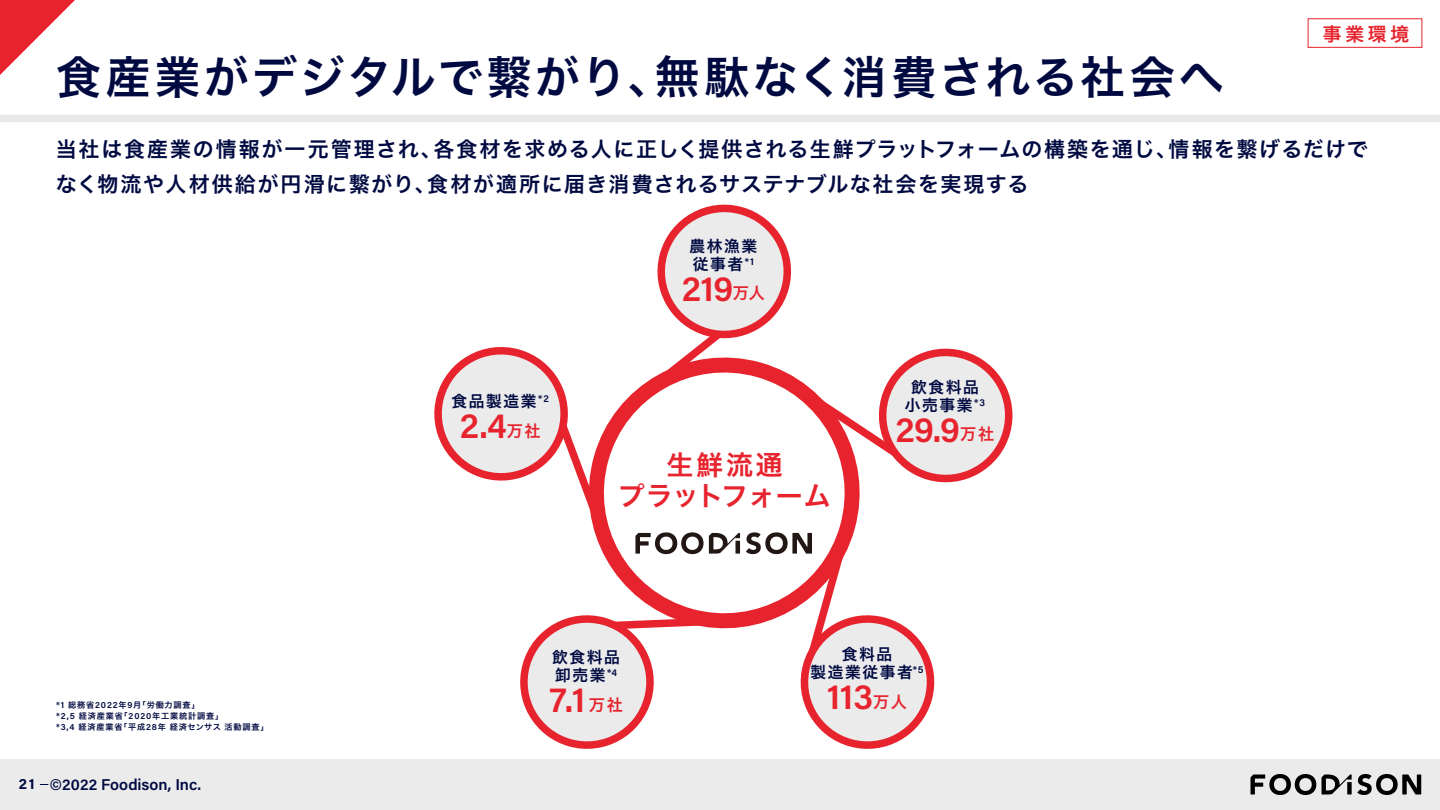
<style>
.page{position:relative;width:1440px;height:810px;background:#fff}
.page>*{position:absolute;margin:0;border:0;box-sizing:border-box;transform-origin:0 0}
.t1{font:45px "Hira Kaku Pro W6";letter-spacing:.065em;color:#000a41}
.t2{font:600 35.55px "Acumin Pro";letter-spacing:-.02em;color:#e7242e}
.t3{font:27px/31.5px "Hira Kaku Pro W6";letter-spacing:.03em;color:#e7242e;text-align:center}
.t4{font:21px/34.5px "Hira Kaku Pro W6";letter-spacing:.065em;color:#000a41}
.t5{font:21px "Hira Kaku Pro W6";letter-spacing:.09em;color:#000a41}
.t6{font:18.75px "Hira Kaku Pro W6";color:#e7242e}
.t7{font:16.12px "Hira Kaku Pro W6";letter-spacing:.1em;color:#e7242e}
.t8{font:15.75px "Hira Kaku Pro W6";letter-spacing:.1em;color:#000a41}
.t9{font:600 15.67px "Acumin Pro";color:#000a41}
.t10{font:15px "Acumin Variable Concept";color:#000a41}
.t11{font:600 10.12px "Acumin Pro";color:#000a41}
.t12{font:8.18px/11.3px "Hira Kaku Pro W6";letter-spacing:.1em;color:#000a41}
.s1{font-family:"Acumin Pro";font-weight:600;font-size:9px}
</style>
<div class="page">
<div style="left:0;top:759px;width:1440px;height:51px;background:#ebebeb"></div>
<svg style="left:0;top:0;width:75px;height:75px"></svg>
<div style="left:0;top:115px;width:1440px;height:7px;background:#e8e8e8"></div>
<div style="left:1308px;top:18px;width:114px;height:30px;border:1px solid #e7242e"></div>
<svg style="left:593px;top:392px;width:267px;height:236px"></svg>
<svg style="left:746px;top:518px;width:189px;height:231px"></svg>
<svg style="left:634px;top:204px;width:379px;height:282px"></svg>
<svg style="left:434px;top:347px;width:172px;height:179px"></svg>
<svg style="left:520px;top:612px;width:217px;height:137px"></svg>
<svg style="left:1251px;top:774px;width:65px;height:21px"></svg>
<svg style="left:1322px;top:774px;width:99px;height:21px"></svg>
<h1 class="t1" style="left:56px;top:36px;width:618px">食産業がデジタルで繋がり、</h1>
<h1 class="t1" style="left:655px;top:36px;width:571px">無駄なく消費される社会へ</h1>
<p class="t6" style="left:1323px;top:16px;width:88px">事業環境</p>
<p class="t4" style="left:1169px;top:131px;width:201px">情報を繋げるだけで</p>
<p class="t4" style="left:427px;top:131px;width:603px;text-indent:-371px">当社は食産業の情報が一元管理され、<br>食材が適所に届き消費されるサステナブルな社会を実現する</p>
<p class="t4" style="left:433px;top:131px;width:745px">各食材を求める人に正しく提供される生鮮プラットフォームの構築を通じ、</p>
<p class="t5" style="left:56px;top:165px;width:381px">なく物流や人材供給が円滑に繋がり、</p>
<p class="t8" style="left:690px;top:232px;width:69px">農林漁業</p>
<p class="t11" style="left:745px;top:254px;width:11px">1*</p>
<p class="t8" style="left:693px;top:250px;width:52px">従事者</p>
<p class="t7" style="left:733px;top:279px;width:34px">万人</p>
<h2 class="t2" style="left:682px;top:264px;width:53px">219</h2>
<p class="t8" style="left:452px;top:387px;width:87px">食品製造業</p>
<p class="t7" style="left:507px;top:416px;width:35px">万社</p>
<p class="t11" style="left:538px;top:392px;width:12px">2*</p>
<h2 class="t2" style="left:460px;top:401px;width:49px">2.4</h2>
<p class="t8" style="left:911px;top:373px;width:69px">飲食料品</p>
<p class="t11" style="left:974px;top:395px;width:12px">3*</p>
<p class="t8" style="left:905px;top:391px;width:69px">小売事業</p>
<p class="t7" style="left:960px;top:420px;width:35px">万社</p>
<h2 class="t2" style="left:896px;top:405px;width:66px">29.9</h2>
<p class="t3" style="left:618px;top:448px;width:214px">生鮮流通<br>プラットフォーム</p>
<p class="t12" style="left:120px;top:698px;width:105px;text-indent:-63px"><span class="s1">1*</span> 総務省<span class="s1">2022</span>年<span class="s1">9</span> 「月 労働力調査」「<span class="s1">2020</span>年工業統計調査「</p>
<p class="t12" style="left:119px;top:710px;width:151px;text-indent:-63px"><span class="s1">*2,5</span> 経済産業省<br>「平成<span class="s1">28</span>年経済センサス活動調査「</p>
<p class="t12" style="left:56px;top:721px;width:68px"><span class="s1">*3,4</span> 経済産業省</p>
<p class="t10" style="left:19px;top:773px;width:17px">21</p>
<p class="t9" style="left:50px;top:774px;width:153px">©2022 Foodison, Inc.</p>
<p class="t8" style="left:552px;top:643px;width:69px">飲食料品</p>
<p class="t11" style="left:607px;top:666px;width:12px">4*</p>
<p class="t8" style="left:555px;top:661px;width:52px">卸売業</p>
<p class="t7" style="left:589px;top:690px;width:35px">万社</p>
<h2 class="t2" style="left:549px;top:675px;width:38px">7.1</h2>
<p class="t8" style="left:842px;top:640px;width:52px">食料品</p>
<p class="t8" style="left:810px;top:658px;width:104px">製造業従事者</p>
<p class="t7" style="left:873px;top:687px;width:35px">万人</p>
<p class="t11" style="left:913px;top:663px;width:12px">5*</p>
<h2 class="t2" style="left:827px;top:672px;width:48px">113</h2>
</div>
